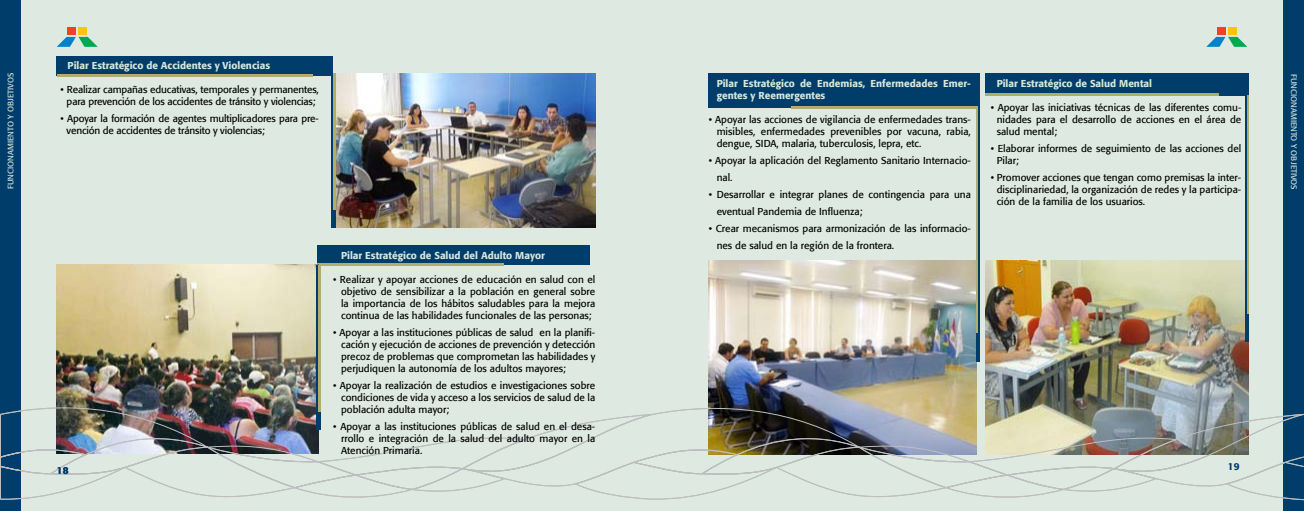
<style>
.page{position:relative;width:1304px;height:511px;background:#fff}
.page>*{position:absolute;margin:0;border:0;box-sizing:border-box;transform-origin:0 0}
.t1{font:10px/12px "Formata";color:#000;text-align:justify}
.t2{font:500 10px/12px "Formata";color:#d7e6dc}
.t3{font:500 10px "Formata";color:#003d6a}
.t4{font:8px "Formata";color:#d7e6dc}
</style>
<div class="page">
<div style="left:0;top:0;width:1304px;height:510px;background:#deeae1"></div>
<div style="left:0;top:0;width:21px;height:510px;background:#003d6a"></div>
<div style="left:1283px;top:0;width:21px;height:510px;background:#003d6a"></div>
<div style="left:79px;top:27px;width:8px;height:8px;background:#ffc20e"></div>
<div style="left:67px;top:27px;width:9px;height:8px;background:#ef4123"></div>
<svg style="left:57px;top:37px;width:41px;height:10px"></svg>
<div style="left:1228px;top:27px;width:9px;height:8px;background:#ffc20e"></div>
<div style="left:1217px;top:27px;width:8px;height:8px;background:#ef4123"></div>
<svg style="left:1206px;top:37px;width:41px;height:10px"></svg>
<div style="left:317px;top:245px;width:272px;height:19px;background:#003d6a"></div>
<hr style="left:317px;top:263px;width:186px;height:2px;background:#afac6c">
<div style="left:57px;top:56px;width:276px;height:19px;background:#003d6a"></div>
<hr style="left:57px;top:74px;width:255px;height:2px;background:#afac6c">
<img style="left:335px;top:73px;width:260px;height:154px">
<img style="left:57px;top:265px;width:260px;height:134px">
<hr style="left:331px;top:73px;width:4px;height:154px;background:#003d6a">
<hr style="left:333px;top:73px;width:2px;height:137px;background:#afac6c">
<svg style="left:317px;top:265px;width:2px;height:134px"></svg>
<hr style="left:319px;top:265px;width:2px;height:145px;background:#afac6c">
<div style="left:985px;top:73px;width:264px;height:22px;background:#003d6a"></div>
<hr style="left:985px;top:93px;width:234px;height:2px;background:#afac6c">
<div style="left:709px;top:73px;width:271px;height:34px;background:#003d6a"></div>
<hr style="left:791px;top:106px;width:189px;height:2px;background:#afac6c">
<img style="left:709px;top:260px;width:267px;height:152px">
<hr style="left:976px;top:106px;width:4px;height:255px;background:#003d6a">
<hr style="left:976px;top:106px;width:2px;height:226px;background:#afac6c">
<img style="left:985px;top:260px;width:264px;height:152px">
<hr style="left:1246px;top:95px;width:3px;height:246px;background:#003d6a">
<hr style="left:1247px;top:95px;width:2px;height:218px;background:#afac6c">
<img style="left:0;top:399px;width:473px;height:101px">
<svg style="left:462px;top:400px;width:406px;height:88px"></svg>
<img style="left:630px;top:412px;width:674px;height:25px">
<svg style="left:572px;top:437px;width:732px;height:64px"></svg>
<p class="t4" style="left:6px;top:189px;width:118px;rotate:-90deg">FUNCIONAMIENTO Y OBJETIVOS</p>
<p class="t2" style="left:68px;top:60px;width:204px">Pilar Estratégico de Accidentes y Violencias</p>
<p class="t1" style="left:61px;top:84px;width:260px;text-align:center">• Realizar campañas educativas, temporales y permanentes, para prevención de los accidentes de tránsito y violencias;</p>
<p class="t1" style="left:67px;top:113px;width:254px;text-indent:-6px">• Apoyar la formación de agentes multiplicadores para pre&shy;vención de accidentes de tránsito y violencias;</p>
<p class="t3" style="left:57px;top:463px;width:13px">18</p>
<p class="t2" style="left:341px;top:249px;width:205px">Pilar Estratégico de Salud del Adulto Mayor</p>
<p class="t1" style="left:341px;top:273px;width:256px;text-indent:-8px">• Realizar y apoyar acciones de educación en salud con el objetivo de sensibilizar a la población en general sobre la importancia de los hábitos saludables para la mejora continua de las habilidades funcionales de las personas;</p>
<p class="t1" style="left:341px;top:326px;width:256px;text-indent:-8px">• Apoyar a las instituciones públicas de salud en la planifi&shy;cación y ejecución de acciones de prevención y detección precoz de problemas que comprometan las habilidades y perjudiquen la autonomía de los adultos mayores;</p>
<p class="t1" style="left:341px;top:379px;width:256px;text-indent:-8px">• Apoyar la realización de estudios e investigaciones sobre condiciones de vida y acceso a los servicios de salud de la población adulta mayor;</p>
<p class="t1" style="left:341px;top:420px;width:256px;text-indent:-8px">• Apoyar a las instituciones públicas de salud en el desa&shy;rrollo e integración de la salud del adulto mayor en la Atención Primaria.</p>
<p class="t2" style="left:717px;top:77px;width:256px">Pilar Estratégico de Endemias, Enfermedades Emer&shy;gentes y Reemergentes</p>
<p class="t1" style="left:717px;top:113px;width:256px;text-indent:-8px">• Apoyar las acciones de vigilancia de enfermedades trans&shy;misibles, enfermedades prevenibles por vacuna, rabia, dengue, SIDA, malaria, tuberculosis, lepra, etc.</p>
<p class="t1" style="left:717px;top:152px;width:256px;line-height:17px;text-indent:-8px">• Apoyar la aplicación del Reglamento Sanitario Internacio&shy;nal.</p>
<p class="t1" style="left:717px;top:186px;width:256px;line-height:17px;text-indent:-8px">• Desarrollar e integrar planes de contingencia para una eventual Pandemia de Influenza;</p>
<p class="t1" style="left:717px;top:220px;width:256px;line-height:17px;text-indent:-8px">• Crear mecanismos para armonización de las informacio&shy;nes de salud en la región de la frontera.</p>
<p class="t2" style="left:997px;top:77px;width:157px">Pilar Estratégico de Salud Mental</p>
<p class="t1" style="left:997px;top:101px;width:246px;text-indent:-6px">• Apoyar las iniciativas técnicas de las diferentes comu&shy;nidades para el desarrollo de acciones en el área de salud mental;</p>
<p class="t1" style="left:997px;top:142px;width:246px;text-indent:-6px">• Elaborar informes de seguimiento de las acciones del<br>Pilar;</p>
<p class="t1" style="left:997px;top:171px;width:246px;text-indent:-6px">• Promover acciones que tengan como premisas la inter&shy;disciplinariedad, la organización de redes y la participa&shy;ción de la familia de los usuarios.</p>
<p class="t4" style="left:1299px;top:73px;width:118px;rotate:90deg">FUNCIONAMIENTO Y OBJETIVOS</p>
<p class="t3" style="left:1228px;top:460px;width:13px">19</p>
</div>
